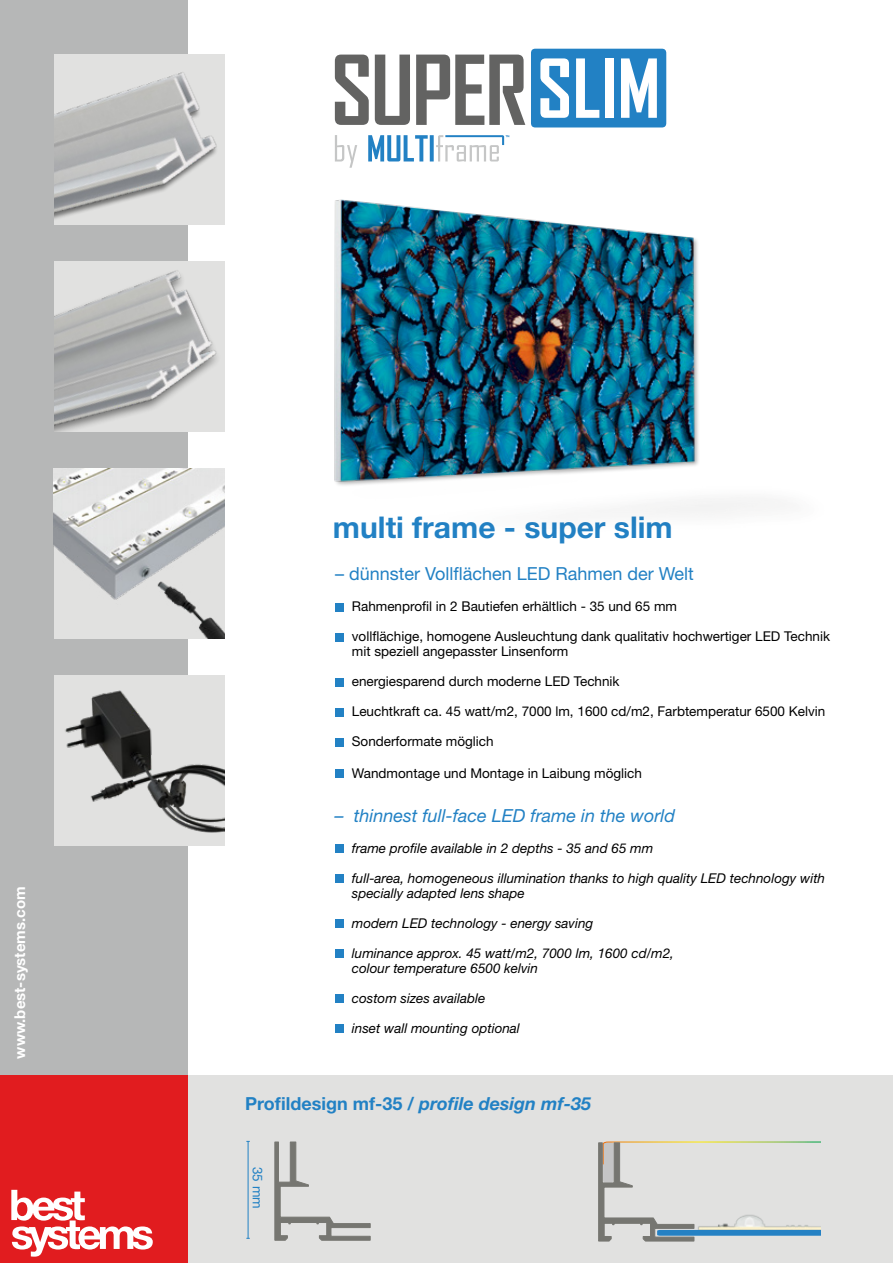
<style>
.page{position:relative;width:893px;height:1263px;background:#fff}
.page>*{position:absolute;margin:0;border:0;box-sizing:border-box;transform-origin:0 0}
.t1{font:700 30px "Helvetica Neue LT Std";color:#2281c4}
.t2{font:700 18px "Helvetica Neue LT Std";color:#2281c4}
.t3{font:18px "Helvetica Neue LT Std";color:#2281c4}
.t4{font:italic 18px "Helvetica Neue LT Std";color:#2281c4}
.t5{font:16.2px "Helvetica Neue";color:#2281c4}
.t6{font:700 15px "Helvetica Neue LT Std";color:#fff}
.t7{font:13.5px/15px "Helvetica Neue LT Std";color:#000}
.t8{font:italic 13.5px/15px "Helvetica Neue LT Std";color:#000}
.t9{font:13.5px "Helvetica Neue LT Std";color:#2281c4}
.s1{font-style:italic}
</style>
<div class="page">
<div style="left:0;top:0;width:187px;height:1263px;background:#b6b7b7"></div>
<div style="left:0;top:1076px;width:893px;height:187px;background:#e1e1e0"></div>
<div style="left:335px;top:603px;width:8px;height:8px;background:#2281c4"></div>
<div style="left:335px;top:633px;width:8px;height:8px;background:#2281c4"></div>
<div style="left:335px;top:678px;width:8px;height:8px;background:#2281c4"></div>
<div style="left:335px;top:708px;width:8px;height:8px;background:#2281c4"></div>
<div style="left:335px;top:738px;width:8px;height:8px;background:#2281c4"></div>
<div style="left:335px;top:769px;width:8px;height:8px;background:#2281c4"></div>
<img style="left:54px;top:676px;width:170px;height:170px">
<div style="left:335px;top:844px;width:8px;height:9px;background:#2281c4"></div>
<div style="left:335px;top:874px;width:8px;height:9px;background:#2281c4"></div>
<div style="left:335px;top:919px;width:8px;height:9px;background:#2281c4"></div>
<div style="left:335px;top:949px;width:8px;height:9px;background:#2281c4"></div>
<div style="left:335px;top:994px;width:8px;height:9px;background:#2281c4"></div>
<div style="left:335px;top:1024px;width:8px;height:9px;background:#2281c4"></div>
<img style="left:54px;top:468px;width:170px;height:171px">
<hr style="left:248px;top:1141px;width:1px;height:97px;background:#2281c4">
<svg style="left:598px;top:1142px;width:223px;height:99px"></svg>
<img style="left:54px;top:54px;width:170px;height:170px">
<img style="left:54px;top:261px;width:170px;height:170px">
<svg style="left:275px;top:1142px;width:95px;height:98px"></svg>
<img style="left:334px;top:199px;width:441px;height:315px">
<div style="left:0;top:1076px;width:187px;height:187px;background:#e11c1f"></div>
<svg style="left:11px;top:1190px;width:142px;height:66px"></svg>
<svg style="left:335px;top:135px;width:22px;height:33px"></svg>
<svg style="left:368px;top:135px;width:141px;height:27px"></svg>
<svg style="left:335px;top:55px;width:34px;height:70px"></svg>
<svg style="left:375px;top:55px;width:35px;height:70px"></svg>
<svg style="left:416px;top:55px;width:109px;height:70px"></svg>
<div style="left:531px;top:49px;width:135px;height:78px;background:#2281c4;border-radius:4px"></div>
<svg style="left:540px;top:58px;width:29px;height:60px"></svg>
<svg style="left:576px;top:58px;width:23px;height:60px"></svg>
<div style="left:605px;top:58px;width:9px;height:60px;background:#fff"></div>
<svg style="left:621px;top:58px;width:36px;height:60px"></svg>
<p class="t6" style="left:10px;top:1058px;width:174px;rotate:-90deg">www.best-systems.com</p>
<h1 class="t1" style="left:333px;top:509px;width:341px">multi frame - super slim</h1>
<h2 class="t3" style="left:335px;top:563px;width:360px">– dünnster Vollflächen LED Rahmen der Welt</h2>
<p class="t7" style="left:352px;top:599px;width:327px">Rahmenprofil in 2 Bautiefen erhältlich - 35 und 65 mm</p>
<p class="t7" style="left:352px;top:629px;width:480px">vollflächige, homogene Ausleuchtung dank qualitativ hochwertiger LED Technik mit speziell angepasster Linsenform</p>
<p class="t7" style="left:352px;top:674px;width:269px">energiesparend durch moderne LED Technik</p>
<p class="t7" style="left:352px;top:704px;width:475px">Leuchtkraft ca. 45 watt/m2, 7000 lm, 1600 cd/m2, Farbtemperatur 6500 Kelvin</p>
<p class="t7" style="left:352px;top:734px;width:143px">Sonderformate möglich</p>
<p class="t7" style="left:352px;top:765px;width:292px">Wandmontage und Montage in Laibung möglich</p>
<h2 class="t4" style="left:335px;top:805px;width:342px">– thinnest full-face LED frame in the world</h2>
<p class="t8" style="left:352px;top:840px;width:303px">frame profile available in 2 depths - 35 and 65 mm</p>
<p class="t8" style="left:352px;top:870px;width:475px">full-area, homogeneous illumination thanks to high quality LED technology with specially adapted lens shape</p>
<p class="t8" style="left:352px;top:915px;width:243px">modern LED technology - energy saving</p>
<p class="t8" style="left:352px;top:945px;width:324px">luminance approx. 45 watt/m2, 7000 lm, 1600 cd/m2, colour temperature 6500 kelvin</p>
<p class="t8" style="left:352px;top:990px;width:135px">costom sizes available</p>
<p class="t8" style="left:352px;top:1020px;width:170px">inset wall mounting optional</p>
<h2 class="t2" style="left:245px;top:1092px;width:347px">Profildesign mf-35 / <span class="s1">profile design mf-35</span></h2>
<p class="t9" style="left:266px;top:1167px;width:43px;rotate:90deg">35 mm</p>
<p class="t5" style="left:244px;top:1217px;width:52px;rotate:-90deg">35 mm</p>
</div>
